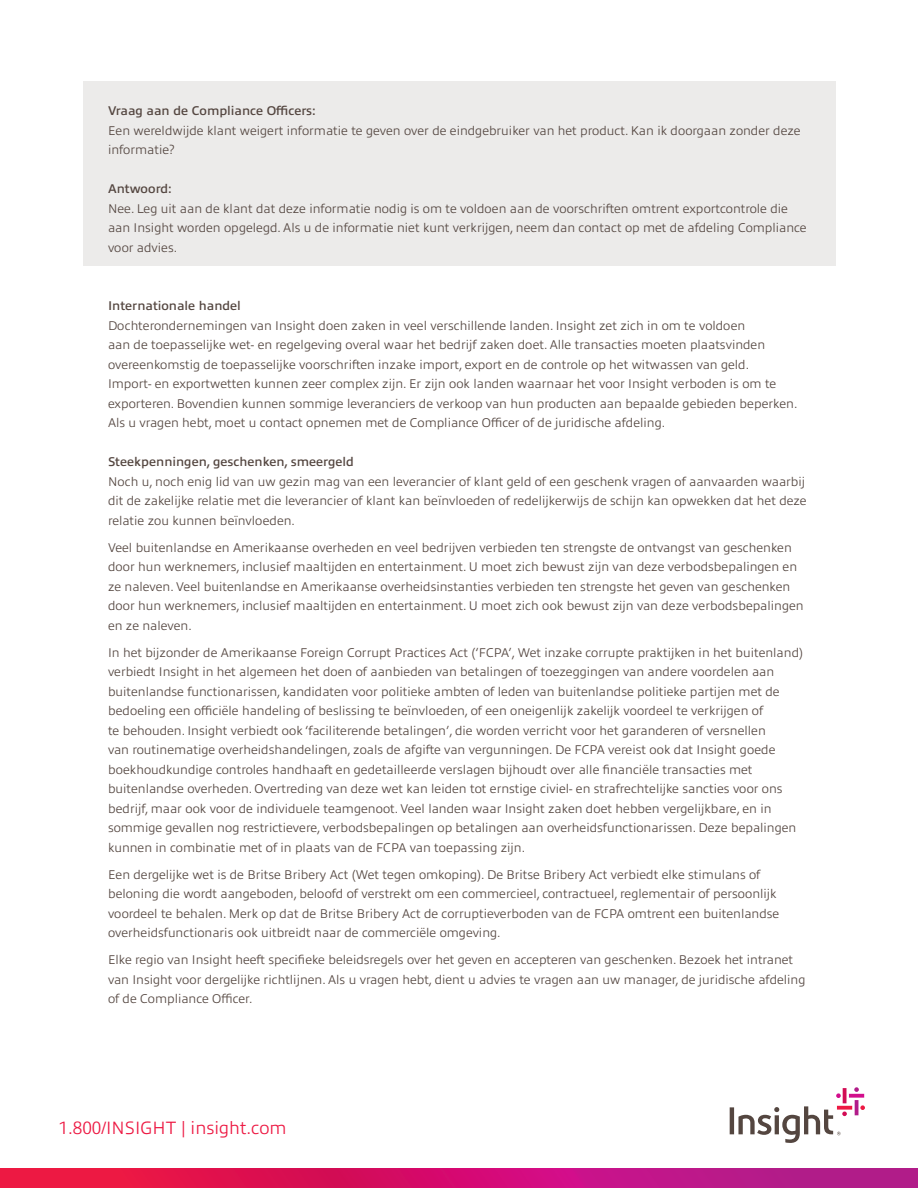
<style>
.page{position:relative;width:918px;height:1188px;background:#fff}
.page>*{position:absolute;margin:0;border:0;box-sizing:border-box;transform-origin:0 0}
.t1{font:300 18px "Allumi Pro";color:#ed1943}
.t2{font:300 12.75px/19.5px "Allumi Pro";color:#544640}
.t3{font:600 12.75px "Allumi Pro";color:#544640}
</style>
<div class="page">
<div style="left:83px;top:81px;width:753px;height:185px;background:#ecebea"></div>
<svg style="left:0;top:1169px;width:918px;height:19px;background:#d0136b"></svg>
<svg style="left:730px;top:1087px;width:135px;height:56px"></svg>
<p class="t3" style="left:108px;top:101px;width:209px">Vraag aan de Compliance Officers:</p>
<p class="t2" style="left:108px;top:120px;width:694px">Een wereldwijde klant weigert informatie te geven over de eindgebruiker van het product. Kan ik doorgaan zonder deze informatie?</p>
<p class="t3" style="left:108px;top:179px;width:65px">Antwoord:</p>
<p class="t2" style="left:108px;top:198px;width:700px">Nee. Leg uit aan de klant dat deze informatie nodig is om te voldoen aan de voorschriften omtrent exportcontrole die aan Insight worden opgelegd. Als u de informatie niet kunt verkrijgen, neem dan contact op met de afdeling Compliance voor advies.</p>
<p class="t3" style="left:108px;top:296px;width:135px">Internationale handel</p>
<p class="t2" style="left:108px;top:314px;width:691px">Dochterondernemingen van Insight doen zaken in veel verschillende landen. Insight zet zich in om te voldoen<br>aan de toepasselijke wet- en regelgeving overal waar het bedrijf zaken doet. Alle transacties moeten plaatsvinden overeenkomstig de toepasselijke voorschriften inzake import, export en de controle op het witwassen van geld.<br>Import- en exportwetten kunnen zeer complex zijn. Er zijn ook landen waarnaar het voor Insight verboden is om te exporteren. Bovendien kunnen sommige leveranciers de verkoop van hun producten aan bepaalde gebieden beperken.<br>Als u vragen hebt, moet u contact opnemen met de Compliance Officer of de juridische afdeling.</p>
<p class="t3" style="left:108px;top:452px;width:247px">Steekpenningen, geschenken, smeergeld</p>
<p class="t2" style="left:108px;top:470px;width:700px">Noch u, noch enig lid van uw gezin mag van een leverancier of klant geld of een geschenk vragen of aanvaarden waarbij dit de zakelijke relatie met die leverancier of klant kan beïnvloeden of redelijkerwijs de schijn kan opwekken dat het deze relatie zou kunnen beïnvloeden.</p>
<p class="t2" style="left:108px;top:536px;width:697px">Veel buitenlandse en Amerikaanse overheden en veel bedrijven verbieden ten strengste de ontvangst van geschenken door hun werknemers, inclusief maaltijden en entertainment. U moet zich bewust zijn van deze verbodsbepalingen en ze naleven. Veel buitenlandse en Amerikaanse overheidsinstanties verbieden ten strengste het geven van geschenken door hun werknemers, inclusief maaltijden en entertainment. U moet zich ook bewust zijn van deze verbodsbepalingen en ze naleven.</p>
<p class="t2" style="left:108px;top:641px;width:697px">In het bijzonder de Amerikaanse Foreign Corrupt Practices Act (‘FCPA’, Wet inzake corrupte praktijken in het buitenland) verbiedt Insight in het algemeen het doen of aanbieden van betalingen of toezeggingen van andere voordelen aan buitenlandse functionarissen, kandidaten voor politieke ambten of leden van buitenlandse politieke partijen met de bedoeling een officiële handeling of beslissing te beïnvloeden, of een oneigenlijk zakelijk voordeel te verkrijgen of<br>te behouden. Insight verbiedt ook ‘faciliterende betalingen’, die worden verricht voor het garanderen of versnellen<br>van routinematige overheidshandelingen, zoals de afgifte van vergunningen. De FCPA vereist ook dat Insight goede boekhoudkundige controles handhaaft en gedetailleerde verslagen bijhoudt over alle financiële transacties met buitenlandse overheden. Overtreding van deze wet kan leiden tot ernstige civiel- en strafrechtelijke sancties voor ons bedrijf, maar ook voor de individuele teamgenoot. Veel landen waar Insight zaken doet hebben vergelijkbare, en in sommige gevallen nog restrictievere, verbodsbepalingen op betalingen aan overheidsfunctionarissen. Deze bepalingen kunnen in combinatie met of in plaats van de FCPA van toepassing zijn.</p>
<p class="t2" style="left:108px;top:863px;width:673px">Een dergelijke wet is de Britse Bribery Act (Wet tegen omkoping). De Britse Bribery Act verbiedt elke stimulans of beloning die wordt aangeboden, beloofd of verstrekt om een commercieel, contractueel, reglementair of persoonlijk voordeel te behalen. Merk op dat de Britse Bribery Act de corruptieverboden van de FCPA omtrent een buitenlandse overheidsfunctionaris ook uitbreidt naar de commerciële omgeving.</p>
<p class="t2" style="left:108px;top:949px;width:699px">Elke regio van Insight heeft specifieke beleidsregels over het geven en accepteren van geschenken. Bezoek het intranet van Insight voor dergelijke richtlijnen. Als u vragen hebt, dient u advies te vragen aan uw manager, de juridische afdeling of de Compliance Officer.</p>
<h1 class="t1" style="left:58px;top:1115px;width:230px">1.800/INSIGHT | insight.com</h1>
</div>
